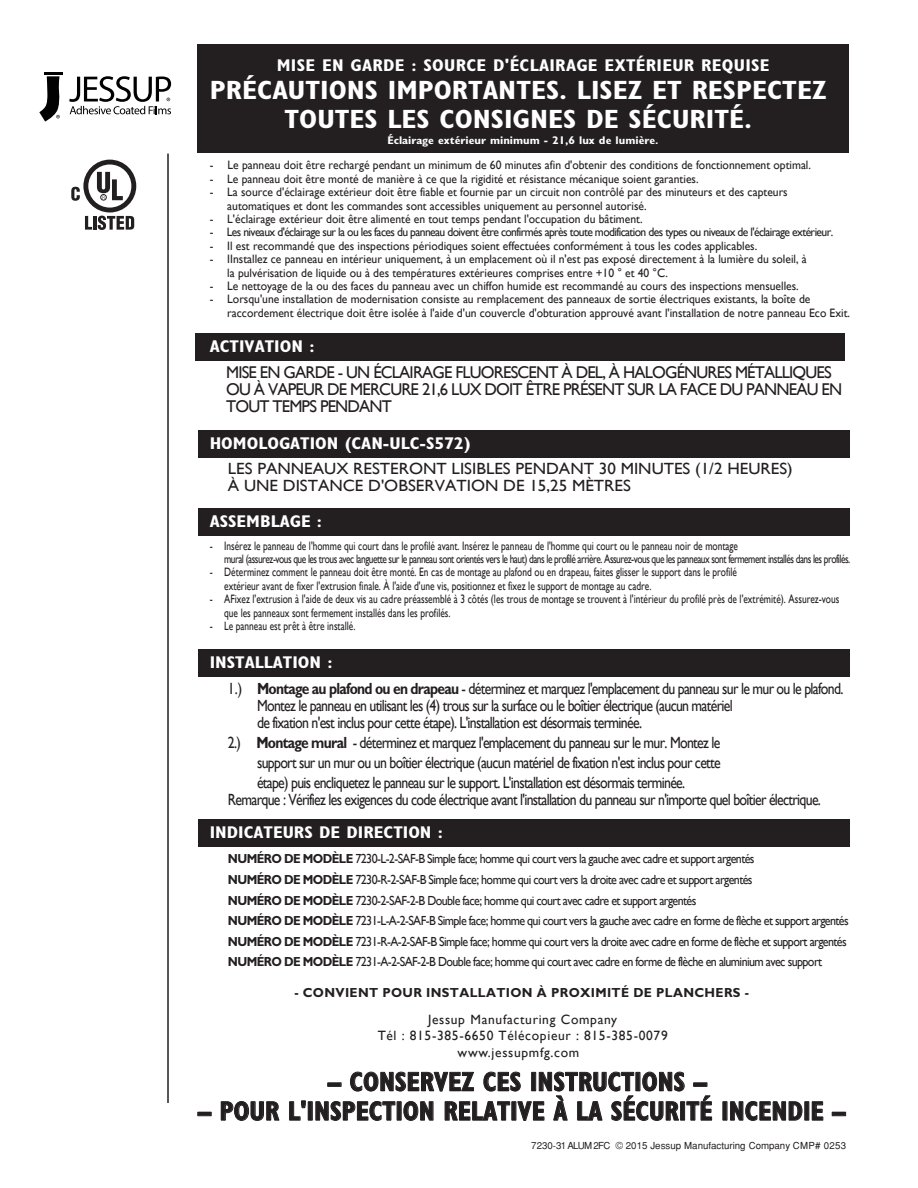
<style>
.page{position:relative;width:918px;height:1188px;background:#fff}
.page>*{position:absolute;margin:0;border:0;box-sizing:border-box;transform-origin:0 0}
.t1{font:700 condensed 27px "Gill Sans";color:#231f20;scale:.96 1}
.t2{font:700 condensed 26.55px/29.1px "Gill Sans";color:#fff;text-align:center;scale:1.11 1}
.t3{font:17.1px/17px "Gill Sans";letter-spacing:-.05em;color:#231f20}
.t4{font:700 condensed 17.1px "Gill Sans";color:#fff;scale:1.11 1}
.t5{font:16.2px/17px "Gill Sans";letter-spacing:-.05em;color:#231f20;scale:.85 1}
.t6{font:16.2px/17px "Gill Sans";color:#231f20;scale:1.05 1}
.t7{font:13.5px "Gill Sans";letter-spacing:.05em;color:#231f20}
.t8{font:13.2px/20.7px "Gill Sans";letter-spacing:-.05em;color:#231f20;scale:.91 1}
.t9{font:700 13.2px "Gill Sans";letter-spacing:.025em;color:#231f20}
.t10{font:12.15px/13.4px "Gill Sans";color:#231f20;scale:.95 1}
.t11{font:12.15px/13.4px "Gill Sans";color:#231f20;scale:.77 1}
.t12{font:12.15px/13.4px "Gill Sans";letter-spacing:-.05em;color:#231f20;scale:.77 1}
.t13{font:12.15px "Gill Sans";letter-spacing:-.05em;color:#231f20;scale:.95 1}
.t14{font:700 condensed 11.1px "Gill Sans";color:#fff;scale:1.11 1}
.t15{font:9.75px "Helvetica";color:#231f20}
.s1{font-weight:700}
</style>
<div class="page">
<div style="left:198px;top:44px;width:651px;height:109px;background:#231f20"></div>
<hr style="left:167px;top:154px;width:2px;height:949px;background:#231f20">
<svg style="left:85px;top:216px;width:7px;height:14px"></svg>
<hr style="left:93px;top:216px;width:4px;height:14px;background:#231f20">
<svg style="left:98px;top:216px;width:36px;height:14px"></svg>
<div style="left:83px;top:160px;width:53px;height:52px;background:#231f20;border-radius:50%"></div>
<div style="left:88px;top:165px;width:43px;height:43px;background:#fff;border-radius:50%"></div>
<svg style="left:97px;top:172px;width:26px;height:28px"></svg>
<svg style="left:71px;top:187px;width:9px;height:14px"></svg>
<svg style="left:39px;top:72px;width:24px;height:50px"></svg>
<svg style="left:69px;top:76px;width:102px;height:38px"></svg>
<div style="left:196px;top:334px;width:649px;height:27px;background:#231f20"></div>
<div style="left:198px;top:430px;width:652px;height:27px;background:#231f20"></div>
<div style="left:198px;top:649px;width:652px;height:27px;background:#231f20"></div>
<div style="left:198px;top:820px;width:652px;height:27px;background:#231f20"></div>
<div style="left:198px;top:509px;width:652px;height:27px;background:#231f20"></div>
<div style="left:198px;top:1112px;width:13px;height:4px;border:1px solid #231f20"></div>
<svg style="left:221px;top:1101px;width:58px;height:20px"></svg>
<svg style="left:289px;top:1101px;width:17px;height:20px"></svg>
<div style="left:308px;top:1102px;width:4px;height:18px;border:1px solid #231f20"></div>
<svg style="left:316px;top:1072px;width:396px;height:49px"></svg>
<svg style="left:730px;top:1101px;width:72px;height:20px"></svg>
<svg style="left:812px;top:1101px;width:11px;height:20px"></svg>
<div style="left:832px;top:1112px;width:14px;height:4px;border:1px solid #231f20"></div>
<h3 class="t4" style="left:277px;top:55px;width:445px">MISE EN GARDE : SOURCE D'ÉCLAIRAGE EXTÉRIEUR REQUISE</h3>
<h2 class="t2" style="left:210px;top:75px;width:557px">PRÉCAUTIONS IMPORTANTES. LISEZ ET RESPECTEZ<br>TOUTES LES CONSIGNES DE SÉCURITÉ.</h2>
<p class="t14" style="left:388px;top:133px;width:246px">Éclairage extérieur minimum - 21,6 lux de lumière.</p>
<p class="t10" style="left:210px;top:159px;width:635px">- Le panneau doit être rechargé pendant un minimum de 60 minutes afin d'obtenir des conditions de fonctionnement optimal.</p>
<p class="t10" style="left:210px;top:172px;width:516px">- Le panneau doit être monté de manière à ce que la rigidité et résistance mécanique soient garanties.</p>
<p class="t10" style="left:227px;top:186px;width:591px;text-indent:-18px">- La source d'éclairage extérieur doit être fiable et fournie par un circuit non contrôlé par des minuteurs et des capteurs automatiques et dont les commandes sont accessibles uniquement au personnel autorisé.</p>
<p class="t10" style="left:210px;top:212px;width:457px">- L'éclairage extérieur doit être alimenté en tout temps pendant l'occupation du bâtiment.</p>
<p class="t13" style="left:210px;top:225px;width:658px">- Les niveaux d'éclairage sur la ou les faces du panneau doivent être confirmés après toute modification des types ou niveaux de l'éclairage extérieur.</p>
<p class="t10" style="left:210px;top:239px;width:578px">- Il est recommandé que des inspections périodiques soient effectuées conformément à tous les codes applicables.</p>
<p class="t10" style="left:227px;top:253px;width:611px;text-indent:-18px">- IInstallez ce panneau en intérieur uniquement, à un emplacement où il n'est pas exposé directement à la lumière du soleil, à la pulvérisation de liquide ou à des températures extérieures comprises entre +10 ° et 40 °C.</p>
<p class="t10" style="left:210px;top:279px;width:622px">- Le nettoyage de la ou des faces du panneau avec un chiffon humide est recommandé au cours des inspections mensuelles.</p>
<p class="t10" style="left:227px;top:293px;width:657px;text-indent:-18px">- Lorsqu'une installation de modernisation consiste au remplacement des panneaux de sortie électriques existants, la boîte de raccordement électrique doit être isolée à l'aide d'un couvercle d'obturation approuvé avant l'installation de notre panneau Eco Exit.</p>
<h3 class="t4" style="left:210px;top:336px;width:96px">ACTIVATION :</h3>
<h3 class="t3" style="left:226px;top:364px;width:618px">MISE EN GARDE - UN ÉCLAIRAGE FLUORESCENT À DEL, À HALOGÉNURES MÉTALLIQUES<br>OU À VAPEUR DE MERCURE 21,6 LUX DOIT ÊTRE PRÉSENT SUR LA FACE DU PANNEAU EN<br>TOUT TEMPS PENDANT</h3>
<h3 class="t4" style="left:210px;top:433px;width:237px">HOMOLOGATION (CAN-ULC-S572)</h3>
<h3 class="t6" style="left:228px;top:460px;width:539px">LES PANNEAUX RESTERONT LISIBLES PENDANT 30 MINUTES (1/2 HEURES)<br>À UNE DISTANCE D'OBSERVATION DE 15,25 MÈTRES</h3>
<h3 class="t4" style="left:210px;top:511px;width:103px">ASSEMBLAGE :</h3>
<p class="t12" style="left:224px;top:539px;width:815px;text-indent:-14px">- Insérez le panneau de l'homme qui court dans le profilé avant. Insérez le panneau de l'homme qui court ou le panneau noir de montage<br>mural (assurez-vous que les trous avec languette sur le panneau sont orientés vers le haut) dans le profilé arrière. Assurez-vous que les panneaux sont fermement installés dans les profilés.</p>
<p class="t11" style="left:224px;top:566px;width:668px;text-indent:-14px">- Déterminez comment le panneau doit être monté. En cas de montage au plafond ou en drapeau, faites glisser le support dans le profilé extérieur avant de fixer l'extrusion finale. À l'aide d'une vis, positionnez et fixez le support de montage au cadre.</p>
<p class="t11" style="left:224px;top:593px;width:801px;text-indent:-14px">- AFixez l'extrusion à l'aide de deux vis au cadre préassemblé à 3 côtés (les trous de montage se trouvent à l'intérieur du profilé près de l'extrémité). Assurez-vous que les panneaux sont fermement installés dans les profilés.</p>
<p class="t11" style="left:210px;top:620px;width:190px">- Le panneau est prêt à être installé.</p>
<h3 class="t4" style="left:210px;top:652px;width:112px">INSTALLATION :</h3>
<p class="t5" style="left:257px;top:681px;width:691px;text-indent:-29px">1.) <span class="s1">Montage au plafond ou en drapeau</span> - déterminez et marquez l'emplacement du panneau sur le mur ou le plafond.<br>Montez le panneau en utilisant les (4) trous sur la surface ou le boîtier électrique (aucun matériel<br>de fixation n'est inclus pour cette étape). L'installation est désormais terminée.</p>
<p class="t5" style="left:257px;top:733px;width:547px;line-height:20px;text-align:justify;text-indent:-29px">2.) <span class="s1">Montage mural</span> - déterminez et marquez l'emplacement du panneau sur le mur. Montez le support sur un mur ou un boîtier électrique (aucun matériel de fixation n'est inclus pour cette étape) puis encliquetez le panneau sur le support. L'installation est désormais terminée.</p>
<h3 class="t5" style="left:228px;top:791px;width:699px">Remarque : Vérifiez les exigences du code électrique avant l'installation du panneau sur n'importe quel boîtier électrique.</h3>
<h3 class="t4" style="left:210px;top:822px;width:212px">INDICATEURS DE DIRECTION :</h3>
<p class="t8" style="left:228px;top:849px;width:684px"><span class="s1">NUMÉRO DE MODÈLE</span> 7230-L-2-SAF-B Simple face; homme qui court vers la gauche avec cadre et support argentés<br><span class="s1">NUMÉRO DE MODÈLE</span> 7230-R-2-SAF-B Simple face; homme qui court vers la droite avec cadre et support argentés<br><span class="s1">NUMÉRO DE MODÈLE</span> 7230-2-SAF-2-B Double face; homme qui court avec cadre et support argentés<br><span class="s1">NUMÉRO DE MODÈLE</span> 7231-L-A-2-SAF-B Simple face; homme qui court vers la gauche avec cadre en forme de flèche et support argentés <span class="s1">NUMÉRO DE MODÈLE</span> 7231-R-A-2-SAF-B Simple face; homme qui court vers la droite avec cadre en forme de flèche et support argentés <span class="s1">NUMÉRO DE MODÈLE</span> 7231-A-2-SAF-2-B Double face; homme qui court avec cadre en forme de flèche en aluminium avec support</p>
<p class="t9" style="left:294px;top:984px;width:456px">- CONVIENT POUR INSTALLATION À PROXIMITÉ DE PLANCHERS -</p>
<p class="t7" style="left:428px;top:1012px;width:190px">Jessup Manufacturing Company</p>
<p class="t7" style="left:378px;top:1028px;width:292px">Tél : 815-385-6650 Télécopieur : 815-385-0079</p>
<p class="t7" style="left:458px;top:1044px;width:123px">www.jessupmfg.com</p>
<h1 class="t1" style="left:328px;top:1066px;width:396px">– CONSERVEZ CES INSTRUCTIONS –</h1>
<h1 class="t1" style="left:198px;top:1095px;width:676px">– POUR L'INSPECTION RELATIVE À LA SÉCURITÉ INCENDIE –</h1>
<p class="t15" style="left:531px;top:1140px;width:316px">7230-31 ALUM 2FC © 2015 Jessup Manufacturing Company CMP# 0253</p>
</div>
